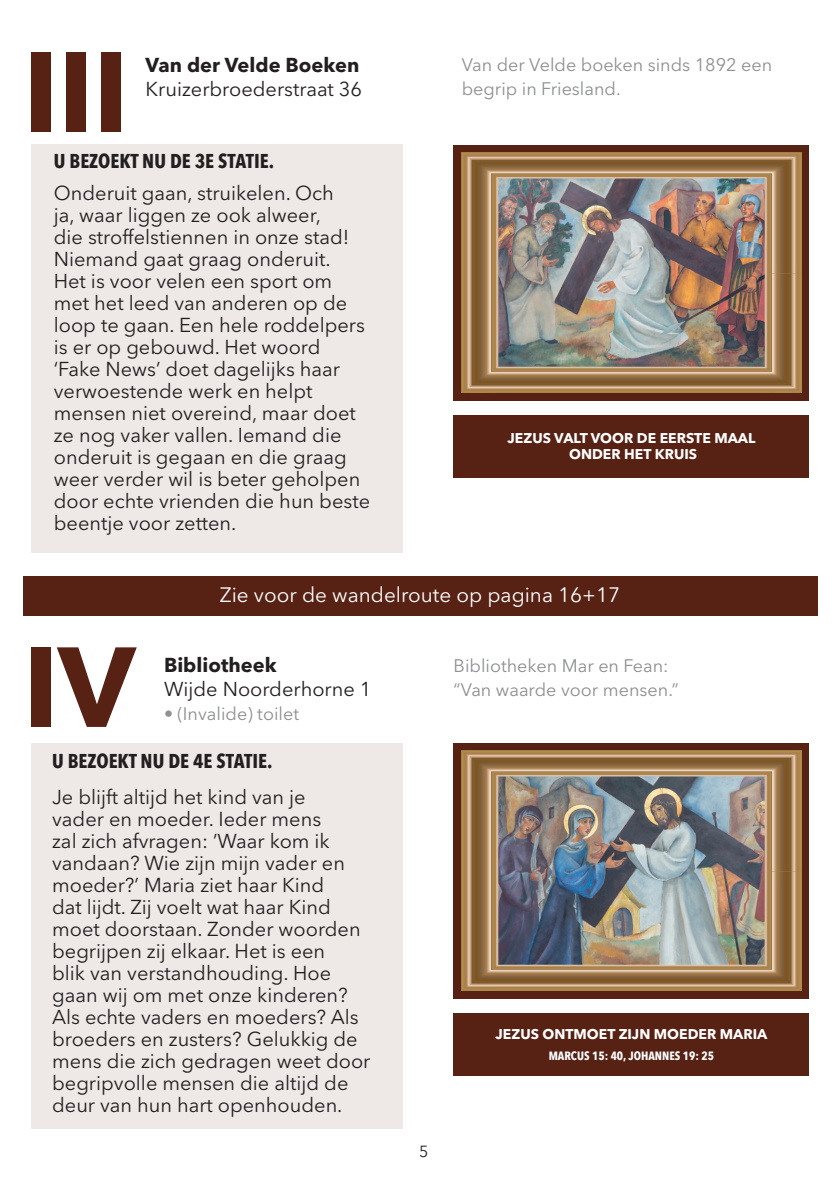
<style>
.page{position:relative;width:840px;height:1191px;background:#fff}
.page>*{position:absolute;margin:0;border:0;box-sizing:border-box;transform-origin:0 0}
.t1{font:700 112.4px "Avenir Next LT Pro";color:#572114}
.t2{font:20.8px "Avenir Next LT Pro";color:#fff}
.t3{font:20px/22px "Avenir Next LT Pro";color:#231f20}
.t4{font:700 20px "Avenir Next Condensed";color:#231f20}
.t5{font:700 20px "Avenir Next LT Pro";color:#231f20}
.t6{font:18px/24px "Avenir Next LT Pro";color:#8d8f90}
.t7{font:16px "Avenir Next LT Pro";color:#231f20}
.t8{font:700 14px/16px "Avenir Next LT Pro";color:#fff;text-align:center}
.t9{font:700 12px "Avenir Next Condensed";color:#fff}
</style>
<div class="page">
<div style="left:453px;top:145px;width:355px;height:255px;background:#572114"></div>
<img style="left:461px;top:153px;width:339px;height:239px">
<div style="left:31px;top:144px;width:371px;height:408px;background:#eee9e7"></div>
<div style="left:453px;top:415px;width:355px;height:63px;background:#572114"></div>
<div style="left:453px;top:743px;width:355px;height:255px;background:#572114"></div>
<img style="left:461px;top:751px;width:339px;height:239px">
<div style="left:31px;top:743px;width:371px;height:385px;background:#eee9e7"></div>
<div style="left:453px;top:1013px;width:355px;height:63px;background:#572114"></div>
<div style="left:23px;top:576px;width:793px;height:39px;background:#572114"></div>
<h1 class="t1" style="left:23px;top:23px;width:108px">III</h1>
<p class="t4" style="left:54px;top:149px;width:222px">U BEZOEKT NU DE 3E STATIE.</p>
<p class="t5" style="left:145px;top:53px;width:215px">Van der Velde Boeken</p>
<p class="t3" style="left:145px;top:78px;width:218px">Kruizerbroederstraat 36</p>
<p class="t3" style="left:54px;top:182px;width:318px">Onderuit gaan, struikelen. Och<br>ja, waar liggen ze ook alweer,<br>die stroffelstiennen in onze stad!<br>Niemand gaat graag onderuit.<br>Het is voor velen een sport om met het leed van anderen op de loop te gaan. Een hele roddelpers is er op gebouwd. Het woord ‘Fake News’ doet dagelijks haar verwoestende werk en helpt mensen niet overeind, maar doet ze nog vaker vallen. Iemand die onderuit is gegaan en die graag weer verder wil is beter geholpen door echte vrienden die hun beste beentje voor zetten.</p>
<p class="t6" style="left:461px;top:53px;width:312px">Van der Velde boeken sinds 1892 een begrip in Friesland.</p>
<p class="t8" style="left:507px;top:429px;width:249px">JEZUS VALT VOOR DE EERSTE MAAL<br>ONDER HET KRUIS</p>
<h1 class="t1" style="left:23px;top:618px;width:114px">IV</h1>
<p class="t2" style="left:220px;top:582px;width:401px">Zie voor de wandelroute op pagina 16+17</p>
<p class="t5" style="left:164px;top:653px;width:114px">Bibliotheek</p>
<p class="t3" style="left:164px;top:678px;width:209px">Wijde Noorderhorne 1</p>
<p class="t6" style="left:164px;top:702px;width:136px">• (Invalide) toilet</p>
<p class="t6" style="left:453px;top:654px;width:226px">Bibliotheken Mar en Fean: “Van waarde voor mensen.”</p>
<p class="t4" style="left:52px;top:749px;width:222px">U BEZOEKT NU DE 4E STATIE.</p>
<p class="t3" style="left:52px;top:786px;width:319px">Je blijft altijd het kind van je<br>vader en moeder. Ieder mens<br>zal zich afvragen: ’Waar kom ik vandaan? Wie zijn mijn vader en moeder?’ Maria ziet haar Kind<br>dat lijdt. Zij voelt wat haar Kind moet doorstaan. Zonder woorden begrijpen zij elkaar. Het is een<br>blik van verstandhouding. Hoe gaan wij om met onze kinderen?<br>Als echte vaders en moeders? Als broeders en zusters? Gelukkig de mens die zich gedragen weet door begripvolle mensen die altijd de deur van hun hart openhouden.</p>
<p class="t7" style="left:419px;top:1141px;width:11px">5</p>
<p class="t8" style="left:495px;top:1025px;width:273px">JEZUS ONTMOET ZIJN MOEDER MARIA</p>
<p class="t9" style="left:548px;top:1048px;width:167px">MARCUS 15: 40, JOHANNES 19: 25</p>
</div>
